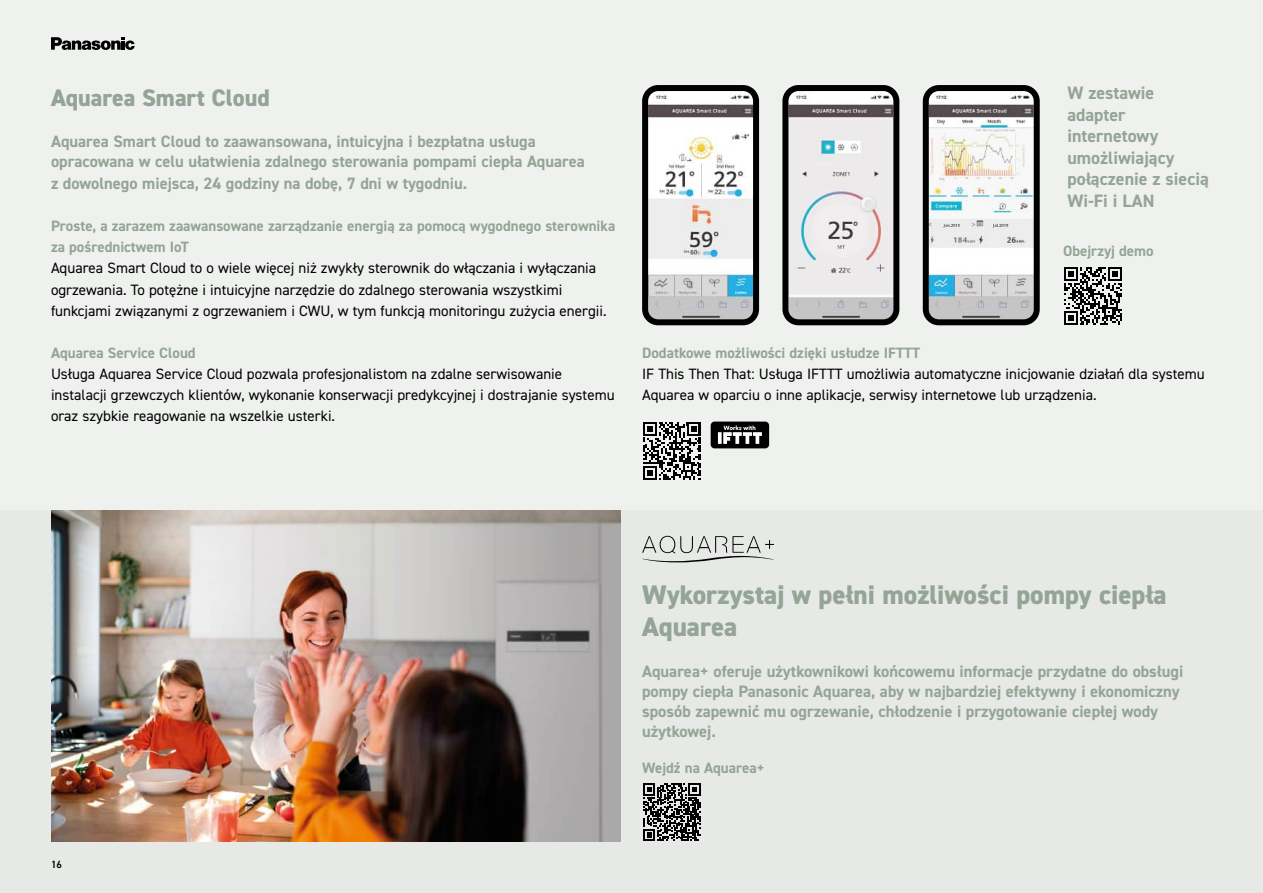
<style>
.page{position:relative;width:1263px;height:893px;background:#eff1ef}
.page>*{position:absolute;margin:0;border:0;box-sizing:border-box;transform-origin:0 0}
.t1{font:800 27px/32.4px "DIN2014";color:#94a496}
.t2{font:800 24px "DIN2014";color:#94a496}
.t3{font:700 18px/21.6px "DIN2014";color:#94a496}
.t4{font:700 16.5px/19.8px "DIN2014";color:#94a496}
.t5{font:15px/21px "DIN2014";color:#000}
.t6{font:700 15px/21px "DIN2014";color:#94a496}
.t7{font:600 10.5px "DIN2014";color:#000}
</style>
<div class="page">
<img style="left:649px;top:92px;width:103px;height:226px">
<div style="left:642px;top:85px;width:117px;height:240px;border:6px solid #000;border-radius:13px"></div>
<img style="left:789px;top:92px;width:103px;height:226px">
<div style="left:782px;top:85px;width:117px;height:240px;border:6px solid #000;border-radius:13px"></div>
<img style="left:930px;top:92px;width:103px;height:226px">
<div style="left:923px;top:85px;width:117px;height:240px;border:6px solid #000;border-radius:13px"></div>
<svg style="left:710px;top:421px;width:60px;height:28px"></svg>
<svg style="left:643px;top:422px;width:58px;height:58px"></svg>
<svg style="left:1064px;top:267px;width:58px;height:58px"></svg>
<div style="left:0;top:510px;width:1263px;height:383px;background:#e6e9e6"></div>
<img style="left:51px;top:510px;width:570px;height:332px">
<svg style="left:642px;top:536px;width:132px;height:26px"></svg>
<svg style="left:643px;top:783px;width:58px;height:58px"></svg>
<svg style="left:51px;top:37px;width:84px;height:13px"></svg>
<h2 class="t2" style="left:51px;top:82px;width:220px">Aquarea Smart Cloud</h2>
<p class="t4" style="left:51px;top:132px;width:535px">Aquarea Smart Cloud to zaawansowana, intuicyjna i bezpłatna usługa opracowana w celu ułatwienia zdalnego sterowania pompami ciepła Aquarea</p>
<p class="t4" style="left:51px;top:173px;width:418px">z dowolnego miejsca, 24 godziny na dobę, 7 dni w tygodniu.</p>
<p class="t6" style="left:51px;top:216px;width:566px">Proste, a zarazem zaawansowane zarządzanie energią za pomocą wygodnego sterownika za pośrednictwem IoT</p>
<p class="t5" style="left:51px;top:258px;width:557px">Aquarea Smart Cloud to o wiele więcej niż zwykły sterownik do włączania i wyłączania ogrzewania. To potężne i intuicyjne narzędzie do zdalnego sterowania wszystkimi funkcjami związanymi z ogrzewaniem i CWU, w tym funkcją monitoringu zużycia energii.</p>
<p class="t6" style="left:51px;top:342px;width:146px">Aquarea Service Cloud</p>
<p class="t5" style="left:51px;top:363px;width:565px">Usługa Aquarea Service Cloud pozwala profesjonalistom na zdalne serwisowanie instalacji grzewczych klientów, wykonanie konserwacji predykcyjnej i dostrajanie systemu oraz szybkie reagowanie na wszelkie usterki.</p>
<p class="t3" style="left:1067px;top:82px;width:143px">W zestawie adapter internetowy umożliwiający połączenie z siecią<br>Wi-Fi i LAN</p>
<p class="t6" style="left:1063px;top:240px;width:92px">Obejrzyj demo</p>
<p class="t6" style="left:642px;top:342px;width:280px">Dodatkowe możliwości dzięki usłudze IFTTT</p>
<p class="t5" style="left:642px;top:363px;width:564px">IF This Then That: Usługa IFTTT umożliwia automatyczne inicjowanie działań dla systemu<br>Aquarea w oparciu o inne aplikacje, serwisy internetowe lub urządzenia.</p>
<p class="t7" style="left:51px;top:858px;width:12px">16</p>
<h1 class="t1" style="left:642px;top:578px;width:526px">Wykorzystaj w pełni możliwości pompy ciepła<br>Aquarea</h1>
<p class="t4" style="left:642px;top:662px;width:543px">Aquarea+ oferuje użytkownikowi końcowemu informacje przydatne do obsługi pompy ciepła Panasonic Aquarea, aby w najbardziej efektywny i ekonomiczny sposób zapewnić mu ogrzewanie, chłodzenie i przygotowanie ciepłej wody użytkowej.</p>
<p class="t6" style="left:642px;top:757px;width:124px">Wejdź na Aquarea+</p>
</div>
